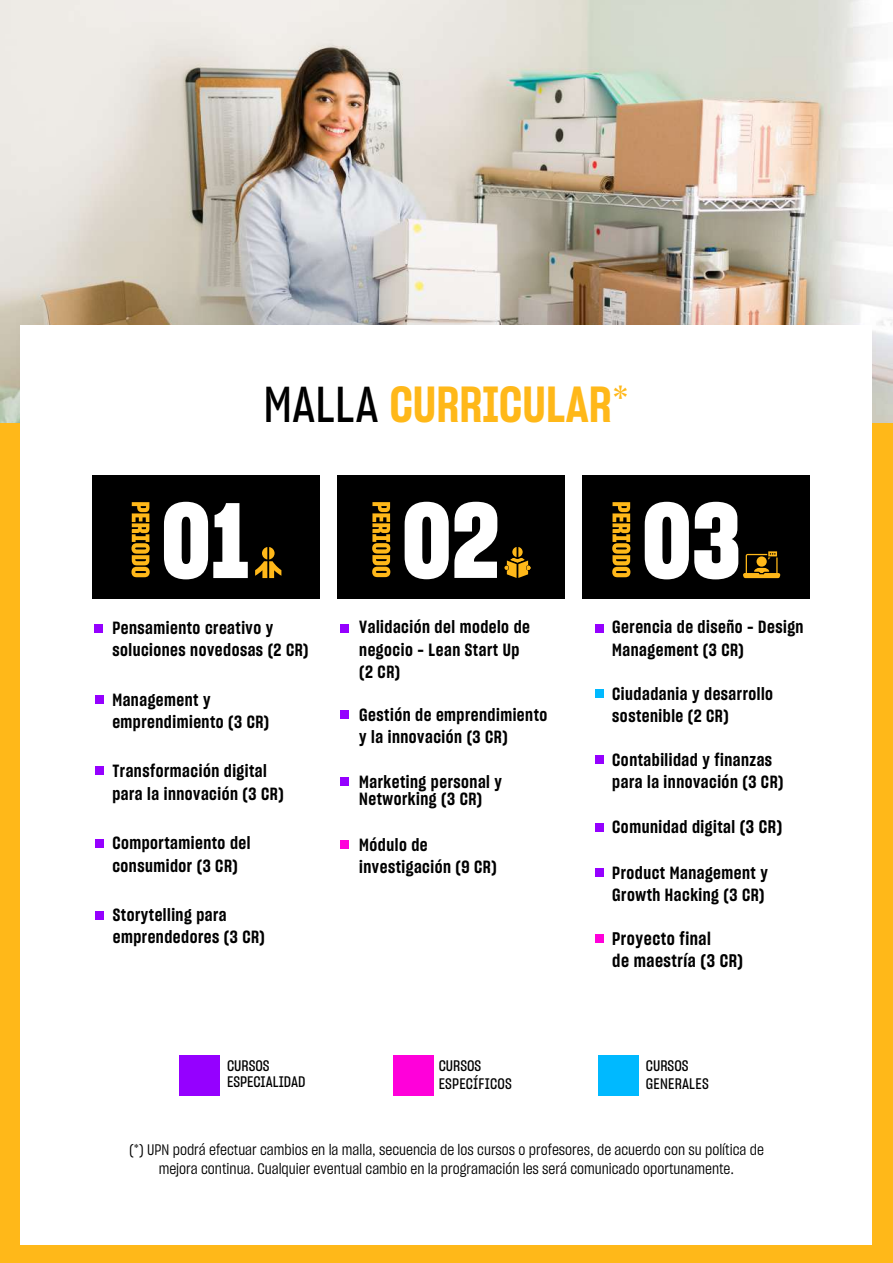
<style>
.page{position:relative;width:893px;height:1263px;background:#fff}
.page>*{position:absolute;margin:0;border:0;box-sizing:border-box;transform-origin:0 0}
.t1{font:104.1px "Sharp Grotesk Bold 15";color:#fff}
.t2{font:103.95px "Sharp Grotesk Bold 15";color:#fff}
.t3{font:49.5px "Sharp Grotesk Semi Bold 15";color:#ffb819}
.t4{font:17.85px/22.2px "Sharp Grotesk Semi Bold 15";letter-spacing:.03em;color:#000}
.t5{font:17.25px/22.2px "Sharp Grotesk Semi Bold 15";letter-spacing:.03em;color:#000}
.t6{font:15px/18.8px "Sharp Grotesk Book 15";color:#000;text-align:center}
.t7{font:15px/18px "Sharp Grotesk Medium 15";color:#000}
.s1{font-family:"Sharp Grotesk Medium 15";color:#000}
.s2{font-family:"Sharp Grotesk Book 15"}
.s3{font-size:17.85px}
</style>
<div class="page">
<img style="left:0;top:0;width:893px;height:423px">
<div style="left:0;top:423px;width:893px;height:840px;background:#ffb819"></div>
<div style="left:20px;top:325px;width:851px;height:920px;background:#fff"></div>
<div style="left:582px;top:475px;width:228px;height:124px;background:#000"></div>
<svg style="left:612px;top:502px;width:18px;height:75px"></svg>
<svg style="left:743px;top:551px;width:37px;height:27px"></svg>
<div style="left:93px;top:475px;width:227px;height:124px;background:#000"></div>
<svg style="left:131px;top:502px;width:19px;height:75px"></svg>
<svg style="left:255px;top:547px;width:26px;height:31px"></svg>
<div style="left:338px;top:475px;width:227px;height:124px;background:#000"></div>
<svg style="left:372px;top:502px;width:18px;height:75px"></svg>
<svg style="left:504px;top:547px;width:27px;height:31px"></svg>
<div style="left:340px;top:624px;width:9px;height:8px;background:#9500ff"></div>
<div style="left:340px;top:710px;width:9px;height:8px;background:#9500ff"></div>
<div style="left:340px;top:777px;width:9px;height:8px;background:#9500ff"></div>
<div style="left:340px;top:841px;width:9px;height:8px;background:#ff00da"></div>
<div style="left:94px;top:624px;width:8px;height:8px;background:#9500ff"></div>
<div style="left:95px;top:696px;width:8px;height:8px;background:#9500ff"></div>
<div style="left:95px;top:766px;width:8px;height:9px;background:#9500ff"></div>
<div style="left:95px;top:839px;width:8px;height:8px;background:#9500ff"></div>
<div style="left:595px;top:624px;width:8px;height:8px;background:#9500ff"></div>
<div style="left:595px;top:689px;width:8px;height:8px;background:#00b9ff"></div>
<div style="left:595px;top:755px;width:8px;height:9px;background:#9500ff"></div>
<div style="left:595px;top:823px;width:8px;height:8px;background:#9500ff"></div>
<div style="left:595px;top:868px;width:8px;height:8px;background:#9500ff"></div>
<div style="left:595px;top:935px;width:8px;height:8px;background:#ff00da"></div>
<div style="left:95px;top:911px;width:8px;height:8px;background:#9500ff"></div>
<div style="left:180px;top:1055px;width:40px;height:40px;background:#9500ff"></div>
<div style="left:599px;top:1055px;width:40px;height:40px;background:#00b9ff"></div>
<div style="left:393px;top:1055px;width:40px;height:40px;background:#ff00da"></div>
<h3 class="t3" style="left:264px;top:370px;width:367px"><span class="s1">MALLA</span> CURRICULAR<span class="s2">*</span></h3>
<h1 class="t1" style="left:161px;top:469px;width:90px">01</h1>
<h2 class="t2" style="left:402px;top:469px;width:99px">02</h2>
<h1 class="t1" style="left:642px;top:469px;width:100px">03</h1>
<p class="t5" style="left:112px;top:616px;width:198px">Pensamiento creativo y soluciones novedosas (2 CR)</p>
<p class="t5" style="left:112px;top:688px;width:158px">Management y emprendimiento (3 CR)</p>
<p class="t5" style="left:112px;top:760px;width:173px">Transformación digital para la innovación (3 CR)</p>
<p class="t5" style="left:112px;top:831px;width:140px">Comportamiento del consumidor (3 CR)</p>
<p class="t5" style="left:113px;top:903px;width:154px">Storytelling para emprendedores (3 CR)</p>
<p class="t5" style="left:359px;top:616px;width:172px">Validación del modelo de negocio - Lean Start Up (2 CR)</p>
<p class="t5" style="left:359px;top:703px;width:190px">Gestión de emprendimiento y la innovación (3 CR)</p>
<p class="t5" style="left:359px;top:772px;width:144px;line-height:17.9px">Marketing personal y<br>Networking (3 CR)</p>
<p class="t5" style="left:359px;top:833px;width:139px">Módulo de investigación (9 CR)</p>
<p class="t5" style="left:612px;top:616px;width:193px">Gerencia de diseño - Design<br>Management (3 CR)</p>
<p class="t5" style="left:612px;top:682px;width:162px">Ciudadania y desarrollo sostenible (2 CR)</p>
<p class="t5" style="left:612px;top:748px;width:173px">Contabilidad y finanzas para la innovación (3 CR)</p>
<p class="t5" style="left:612px;top:815px;width:171px">Comunidad digital <span class="s3">(3 CR)</span></p>
<p class="t5" style="left:612px;top:861px;width:157px">Product Management y<br>Growth Hacking (3 CR)</p>
<p class="t4" style="left:612px;top:927px;width:132px">Proyecto final<br>de maestría (3 CR)</p>
<p class="t7" style="left:227px;top:1057px;width:80px;line-height:16.5px">CURSOS<br>ESPECIALIDAD</p>
<p class="t7" style="left:646px;top:1056px;width:64px">CURSOS<br>GENERALES</p>
<p class="t7" style="left:439px;top:1056px;width:75px">CURSOS<br>ESPECÍFICOS</p>
<p class="t6" style="left:129px;top:1140px;width:636px">(*) UPN podrá efectuar cambios en la malla, secuencia de los cursos o profesores, de acuerdo con su política de mejora continua. Cualquier eventual cambio en la programación les será comunicado oportunamente.</p>
</div>
